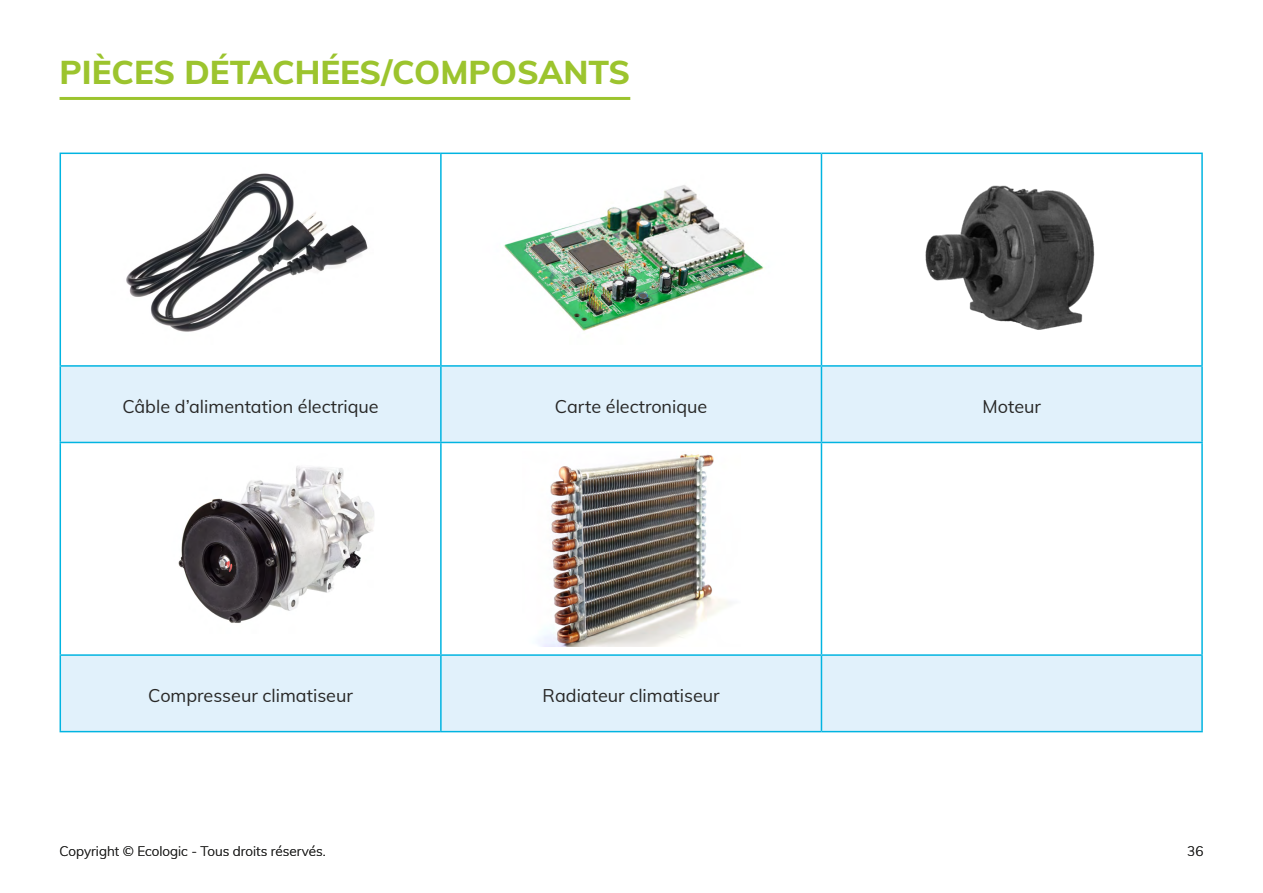
<style>
.page{position:relative;width:1263px;height:893px;background:#fff}
.page>*{position:absolute;margin:0;border:0;box-sizing:border-box;transform-origin:0 0}
.t1{font:800 33px "Muli";color:#9cc42e}
.t2{font:18px "Muli";color:#282827}
.t3{font:300 13.5px "Muli";color:#282827}
</style>
<div class="page">
<hr style="left:60px;top:97px;width:570px;height:3px;background:#9cc42e">
<svg style="left:61px;top:367px;width:1140px;height:364px;fill:#e1f1fb"></svg>
<hr style="left:440px;top:154px;width:2px;height:211px;background:#01b4e1">
<hr style="left:821px;top:154px;width:1px;height:211px;background:#01b4e1">
<hr style="left:440px;top:367px;width:2px;height:75px;background:#01b4e1">
<hr style="left:821px;top:367px;width:1px;height:75px;background:#01b4e1">
<hr style="left:440px;top:443px;width:2px;height:211px;background:#01b4e1">
<hr style="left:821px;top:443px;width:1px;height:211px;background:#01b4e1">
<hr style="left:440px;top:656px;width:2px;height:75px;background:#01b4e1">
<hr style="left:821px;top:656px;width:1px;height:75px;background:#01b4e1">
<hr style="left:60px;top:153px;width:381px;height:1px;background:#01b4e1">
<hr style="left:60px;top:154px;width:1px;height:211px;background:#01b4e1">
<hr style="left:441px;top:153px;width:380px;height:1px;background:#01b4e1">
<hr style="left:821px;top:153px;width:382px;height:1px;background:#01b4e1">
<hr style="left:1201px;top:154px;width:2px;height:211px;background:#01b4e1">
<hr style="left:60px;top:443px;width:1px;height:211px;background:#01b4e1">
<hr style="left:1201px;top:443px;width:2px;height:211px;background:#01b4e1">
<hr style="left:60px;top:365px;width:381px;height:2px;background:#01b4e1">
<hr style="left:60px;top:367px;width:1px;height:75px;background:#01b4e1">
<hr style="left:441px;top:365px;width:380px;height:2px;background:#01b4e1">
<hr style="left:821px;top:365px;width:382px;height:2px;background:#01b4e1">
<hr style="left:1201px;top:367px;width:2px;height:75px;background:#01b4e1">
<hr style="left:60px;top:442px;width:381px;height:1px;background:#01b4e1">
<hr style="left:441px;top:442px;width:380px;height:1px;background:#01b4e1">
<hr style="left:821px;top:442px;width:382px;height:1px;background:#01b4e1">
<hr style="left:60px;top:654px;width:381px;height:2px;background:#01b4e1">
<hr style="left:60px;top:656px;width:1px;height:75px;background:#01b4e1">
<hr style="left:441px;top:654px;width:380px;height:2px;background:#01b4e1">
<hr style="left:821px;top:654px;width:382px;height:2px;background:#01b4e1">
<hr style="left:1201px;top:656px;width:2px;height:75px;background:#01b4e1">
<hr style="left:60px;top:731px;width:381px;height:1px;background:#01b4e1">
<hr style="left:441px;top:731px;width:380px;height:1px;background:#01b4e1">
<hr style="left:821px;top:731px;width:382px;height:1px;background:#01b4e1">
<img style="left:126px;top:173px;width:242px;height:159px">
<img style="left:504px;top:185px;width:260px;height:146px">
<img style="left:925px;top:185px;width:170px;height:145px">
<img style="left:97px;top:451px;width:307px;height:195px">
<img style="left:522px;top:451px;width:218px;height:195px">
<h1 class="t1" style="left:60px;top:48px;width:572px">PIÈCES DÉTACHÉES/COMPOSANTS</h1>
<p class="t2" style="left:122px;top:394px;width:258px">Câble d’alimentation électrique</p>
<p class="t2" style="left:555px;top:394px;width:154px">Carte électronique</p>
<p class="t2" style="left:982px;top:394px;width:60px">Moteur</p>
<p class="t2" style="left:148px;top:683px;width:206px">Compresseur climatiseur</p>
<p class="t2" style="left:543px;top:683px;width:179px">Radiateur climatiseur</p>
<p class="t3" style="left:60px;top:841px;width:268px">Copyright © Ecologic - Tous droits réservés.</p>
<p class="t3" style="left:1187px;top:841px;width:18px">36</p>
</div>
